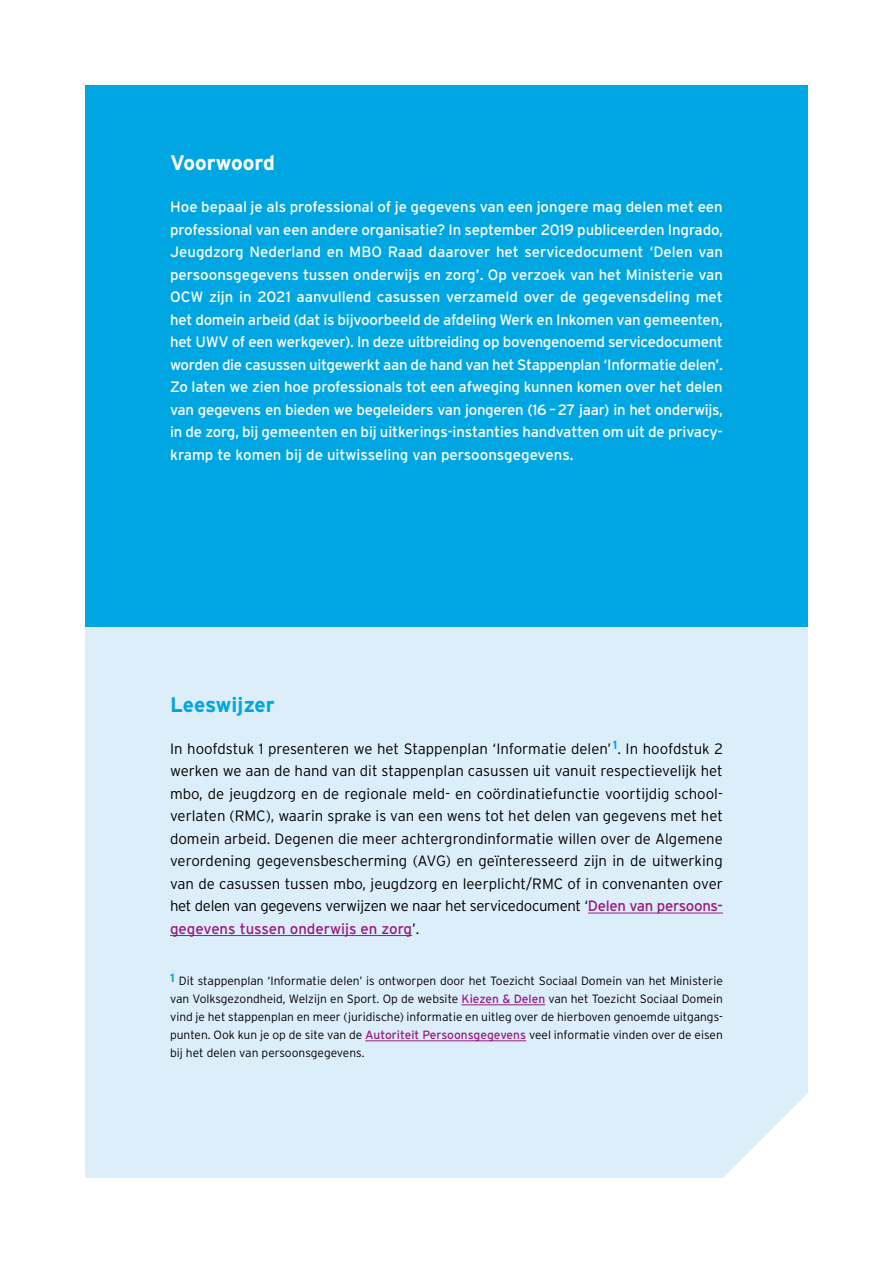
<style>
.page{position:relative;width:893px;height:1263px;background:#fff}
.page>*{position:absolute;margin:0;border:0;box-sizing:border-box;transform-origin:0 0}
.t1{font:700 21px "Interstate";color:#00a6e2}
.t2{font:700 21px "Interstate";color:#fff}
.t3{font:15px/22.5px "Interstate";color:#fff;text-align:justify}
.t4{font:300 15px/22.5px "Interstate";color:#000;text-align:justify}
.t5{font:300 12px/18px "Interstate";color:#000;text-align:justify}
.s1{font-weight:400;color:#951b81}
</style>
<div class="page">
<div style="left:85px;top:626px;width:723px;height:552px;background:#ddeefb"></div>
<hr style="left:588px;top:913px;width:135px;height:1px;background:#951b81">
<hr style="left:170px;top:935px;width:242px;height:1px;background:#951b81">
<hr style="left:462px;top:1004px;width:83px;height:1px;background:#951b81">
<hr style="left:365px;top:1040px;width:161px;height:1px;background:#951b81">
<div style="left:85px;top:85px;width:723px;height:541px;background:#00a6e2"></div>
<h1 class="t2" style="left:170px;top:151px;width:106px">Voorwoord</h1>
<p class="t3" style="left:170px;top:195px;width:554px">Hoe bepaal je als professional of je gegevens van een jongere mag delen met een professional van een andere organisatie? In september 2019 publiceerden Ingrado, Jeugdzorg Nederland en MBO Raad daarover het servicedocument ‘Delen van persoonsgegevens tussen onderwijs en zorg’. Op verzoek van het Ministerie van OCW zijn in 2021 aanvullend casussen verzameld over de gegevensdeling met het domein arbeid (dat is bijvoorbeeld de afdeling Werk en Inkomen van gemeenten, het UWV of een werkgever). In deze uitbreiding op bovengenoemd servicedocument worden die casussen uitgewerkt aan de hand van het Stappenplan ‘Informatie delen’.<br>Zo laten we zien hoe professionals tot een afweging kunnen komen over het delen van gegevens en bieden we begeleiders van jongeren (16 – 27 jaar) in het onderwijs, in de zorg, bij gemeenten en bij uitkerings-instanties handvatten om uit de privacy&shy;kramp te komen bij de uitwisseling van persoonsgegevens.</p>
<h1 class="t1" style="left:170px;top:692px;width:106px">Leeswijzer</h1>
<p class="t4" style="left:170px;top:737px;width:554px">I n hoofdstuk 1 presenteren we het Stappenplan ‘I nformatie delen’<sup>1</sup>. I n hoofdstuk 2 werken we aan de hand van dit stappenplan casussen uit vanuit respectievelijk het mbo, de jeugdzorg en de regionale meld- en coördinatiefunctie voortijdig school&shy;verlaten (RMC</p>
<p class="t4" style="left:170px;top:804px;width:554px;text-indent:96px">), waarin sprake is van een wens tot het delen van gegevens met het domein arbeid. Degenen die meer achtergrondinformatie willen over de Algemene verordening gegevensbescherming (AVG) en geïnteresseerd zijn in de uitwerking van de casussen tussen mbo, jeugdzorg en leerplicht/RMC</p>
<p class="t4" style="left:170px;top:872px;width:554px;text-indent:397px">of in convenanten over het delen van gegevens verwijzen we naar het servicedocument ‘<span class="s1">Delen van persoons&shy;gegevens tussen onderwijs en zorg</span>’.</p>
<p class="t5" style="left:170px;top:972px;width:554px"><sup>1</sup> Dit stappenplan ‘I nformatie delen’ is ontworpen door het Toezicht Sociaal Domein van het M inisterie van Volksgezondheid, Welzijn en Sport. Op de website <span class="s1">Kiezen &amp; Delen</span> van het Toezicht Sociaal Domein vind je het stappenplan en meer (juridische) informatie en uitleg over de hierboven genoemde uitgangs&shy;punten. Ook kun je op de site van de <span class="s1">Autoriteit Persoonsgegevens</span> veel informatie vinden over de eisen bij het delen van persoonsgegevens.</p>
</div>
